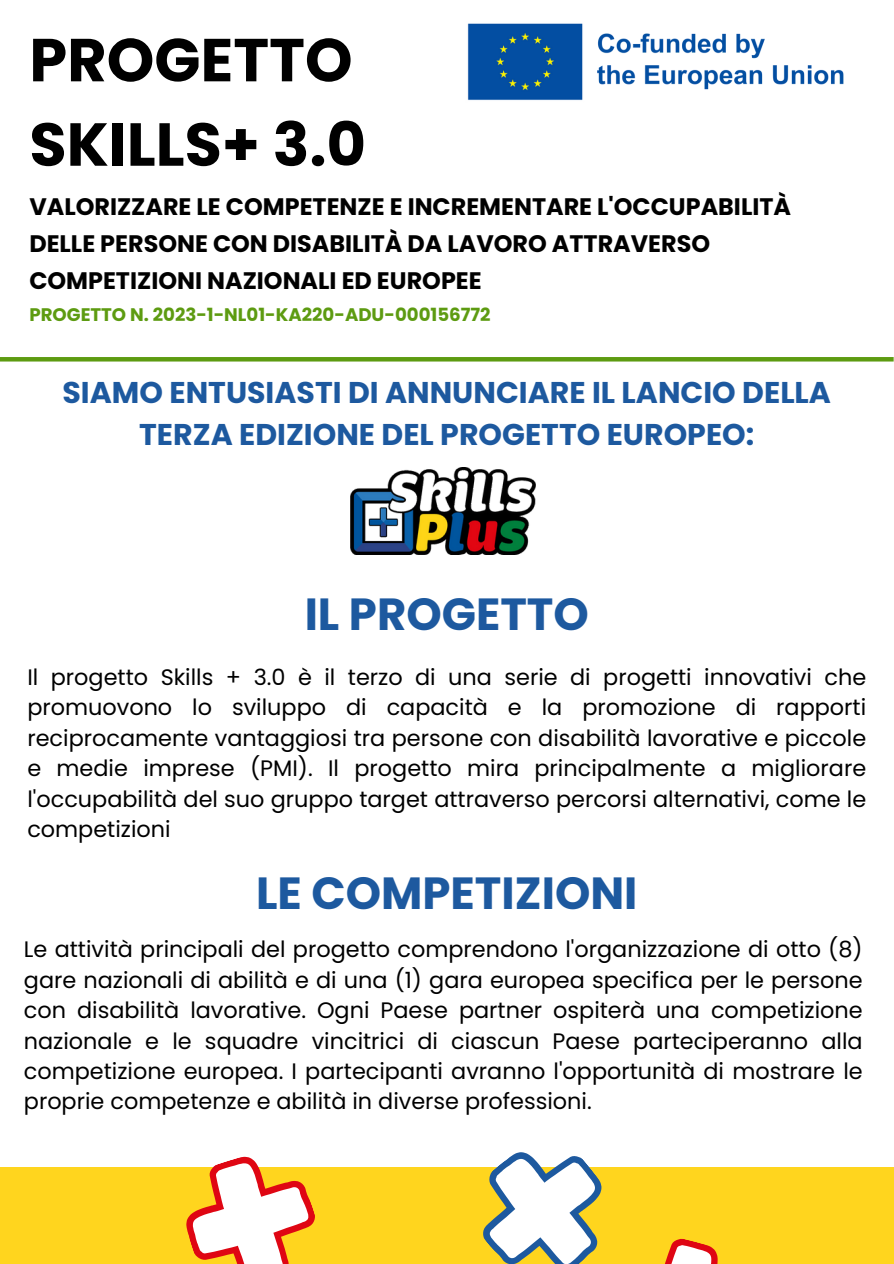
<style>
.page{position:relative;width:894px;height:1264px;background:#fff}
.page>*{position:absolute;margin:0;border:0;box-sizing:border-box;transform-origin:0 0}
.t1{font:700 60.6px/84.3px "Poppins";color:#000}
.t2{font:700 45px "Poppins";color:#1d599f}
.t3{font:700 30px/41.7px "Poppins";color:#1d599f;text-align:center}
.t4{font:700 23.85px/37.2px "Poppins";color:#000}
.t5{font:22.35px/30.3px "Poppins";color:#000;text-align:justify}
.t6{font:700 18.15px "Poppins";color:#5d9b11}
</style>
<div class="page">
<img style="left:350px;top:468px;width:185px;height:86px">
<img style="left:467px;top:23px;width:377px;height:78px">
<hr style="left:0;top:357px;width:893px;height:4px;background:#5d9b11">
<div style="left:0;top:1167px;width:893px;height:96px;background:#ffd51e"></div>
<svg style="left:186px;top:1156px;width:129px;height:107px"></svg>
<svg style="left:483px;top:1152px;width:118px;height:111px"></svg>
<svg style="left:665px;top:1238px;width:53px;height:25px"></svg>
<h3 class="t1" style="left:29px;top:18px;width:338px">PROGETTO<br>SKILLS+ 3.0</h3>
<h4 class="t4" style="left:29px;top:188px;width:763px">VALORIZZARE LE COMPETENZE E INCREMENTARE L'OCCUPABILITÀ<br>DELLE PERSONE CON DISABILITÀ DA LAVORO ATTRAVERSO<br>COMPETIZIONI NAZIONALI ED EUROPEE</h4>
<h4 class="t6" style="left:29px;top:302px;width:462px">PROGETTO N. 2023-1-NL01-KA220-ADU-000156772</h4>
<p class="t3" style="left:62px;top:372px;width:769px">SIAMO ENTUSIASTI DI ANNUNCIARE IL LANCIO DELLA<br>TERZA EDIZIONE DEL PROGETTO EUROPEO:</p>
<p class="t2" style="left:304px;top:582px;width:286px">IL PROGETTO</p>
<h2 class="t5" style="left:27px;top:662px;width:840px">Il progetto Skills + 3.0 è il terzo di una serie di progetti innovativi che promuovono lo sviluppo di capacità e la promozione di rapporti reciprocamente vantaggiosi tra persone con disabilità lavorative e piccole e medie imprese (PMI). Il progetto mira principalmente a migliorare l'occupabilità del suo gruppo target attraverso percorsi alternativi, come le competizioni</h2>
<p class="t2" style="left:256px;top:862px;width:383px">LE COMPETIZIONI</p>
<h2 class="t5" style="left:24px;top:934px;width:840px">Le attività principali del progetto comprendono l'organizzazione di otto (8) gare nazionali di abilità e di una (1) gara europea specifica per le persone con disabilità lavorative. Ogni Paese partner ospiterà una competizione nazionale e le squadre vincitrici di ciascun Paese parteciperanno alla competizione europea. I partecipanti avranno l'opportunità di mostrare le proprie competenze e abilità in diverse professioni.</h2>
</div>
